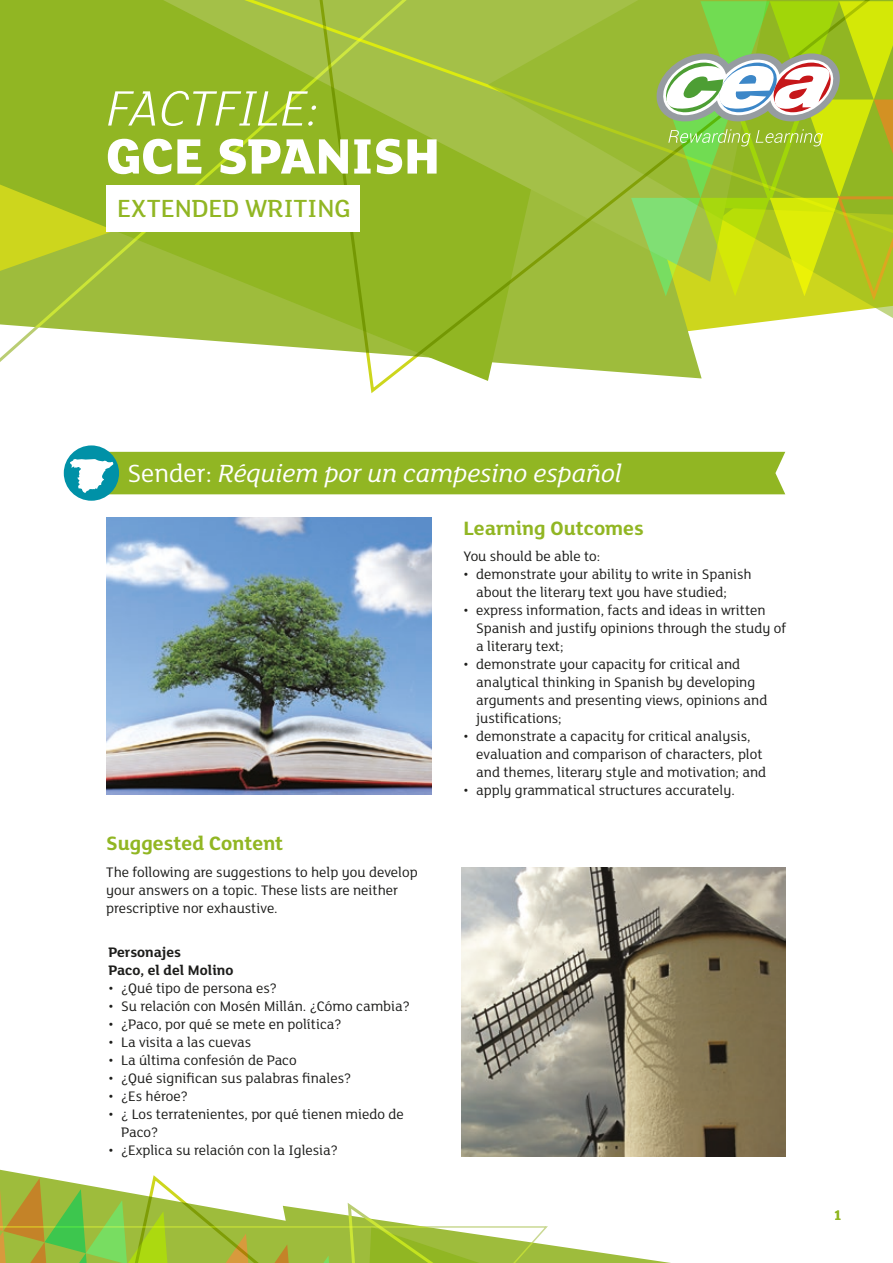
<style>
.page{position:relative;width:893px;height:1263px;background:#fff}
.page>*{position:absolute;margin:0;border:0;box-sizing:border-box;transform-origin:0 0}
.t1{font:800 54px "FS Lola";color:#fff}
.t2{font:italic 300 54px "FS Lola";color:#fff}
.t3{font:italic 27px "FS Lola";color:#fff}
.t4{font:500 27px "FS Lola";color:#91b623}
.t5{font:700 21px "FS Lola";color:#91b623}
.t6{font:15px/18px "FS Lola";color:#1d1d1b}
.t7{font:700 15px/18px "FS Lola";color:#1d1d1b}
.t8{font:700 15px "FS Lola";color:#91b623}
.s1{font-style:normal}
</style>
<div class="page">
<svg style="left:0;top:1169px;width:671px;height:94px"></svg>
<svg style="left:0;top:0;width:313px;height:362px;background:#a0bf3a"></svg>
<svg style="left:313px;top:0;width:580px;height:393px"></svg>
<svg style="left:631px;top:1px;width:262px;height:301px;background:#aaca3d"></svg>
<div style="left:106px;top:185px;width:253px;height:47px;background:#fff"></div>
<div style="left:64px;top:445px;width:55px;height:56px;background:#0091a7;border-radius:50%"></div>
<svg style="left:70px;top:452px;width:715px;height:42px;background:#8fb72f"></svg>
<img style="left:106px;top:518px;width:326px;height:276px">
<img style="left:461px;top:867px;width:325px;height:290px">
<h1 class="t2" style="left:106px;top:73px;width:214px">FACTFILE:</h1>
<h1 class="t1" style="left:106px;top:119px;width:335px">GCE SPANISH</h1>
<h2 class="t4" style="left:117px;top:191px;width:235px">EXTENDED WRITING</h2>
<h2 class="t3" style="left:128px;top:455px;width:496px"><span class="s1">Sender:</span> Réquiem por un campesino español</h2>
<h3 class="t5" style="left:106px;top:829px;width:179px">Suggested Content</h3>
<p class="t6" style="left:106px;top:862px;width:313px">The following are suggestions to help you develop your answers on a topic. These lists are neither prescriptive nor exhaustive.</p>
<p class="t7" style="left:108px;top:943px;width:127px">Personajes<br>Paco, el del Molino</p>
<p class="t6" style="left:108px;top:979px;width:170px">• ¿Qué tipo de persona es?</p>
<p class="t6" style="left:108px;top:997px;width:303px">• Su relación con Mosén Millán. ¿Cómo cambia?</p>
<p class="t6" style="left:108px;top:1015px;width:235px">• ¿Paco, por qué se mete en política?</p>
<p class="t6" style="left:108px;top:1033px;width:144px">• La visita a las cuevas</p>
<p class="t6" style="left:108px;top:1051px;width:190px">• La última confesión de Paco</p>
<p class="t6" style="left:108px;top:1069px;width:244px">• ¿Qué significan sus palabras finales?</p>
<p class="t6" style="left:108px;top:1087px;width:81px">• ¿Es héroe?</p>
<p class="t6" style="left:121px;top:1105px;width:284px;text-indent:-13px">• ¿ Los terratenientes, por qué tienen miedo de<br>Paco?</p>
<p class="t6" style="left:108px;top:1141px;width:231px">• ¿Explica su relación con la Iglesia?</p>
<h3 class="t5" style="left:463px;top:513px;width:182px">Learning Outcomes</h3>
<p class="t6" style="left:463px;top:546px;width:138px">You should be able to:</p>
<p class="t6" style="left:476px;top:564px;width:277px;text-indent:-13px">• demonstrate your ability to write in Spanish about the literary text you have studied;</p>
<p class="t6" style="left:476px;top:600px;width:312px;text-indent:-13px">• express information, facts and ideas in written<br>Spanish and justify opinions through the study of a literary text;</p>
<p class="t6" style="left:476px;top:654px;width:293px;text-indent:-13px">• demonstrate your capacity for critical and analytical thinking in Spanish by developing arguments and presenting views, opinions and justifications;</p>
<p class="t6" style="left:476px;top:726px;width:291px;text-indent:-13px">• demonstrate a capacity for critical analysis, evaluation and comparison of characters, plot and themes, literary style and motivation; and</p>
<p class="t6" style="left:463px;top:780px;width:273px">• apply grammatical structures accurately.</p>
<p class="t8" style="left:834px;top:1205px;width:10px">1</p>
</div>
